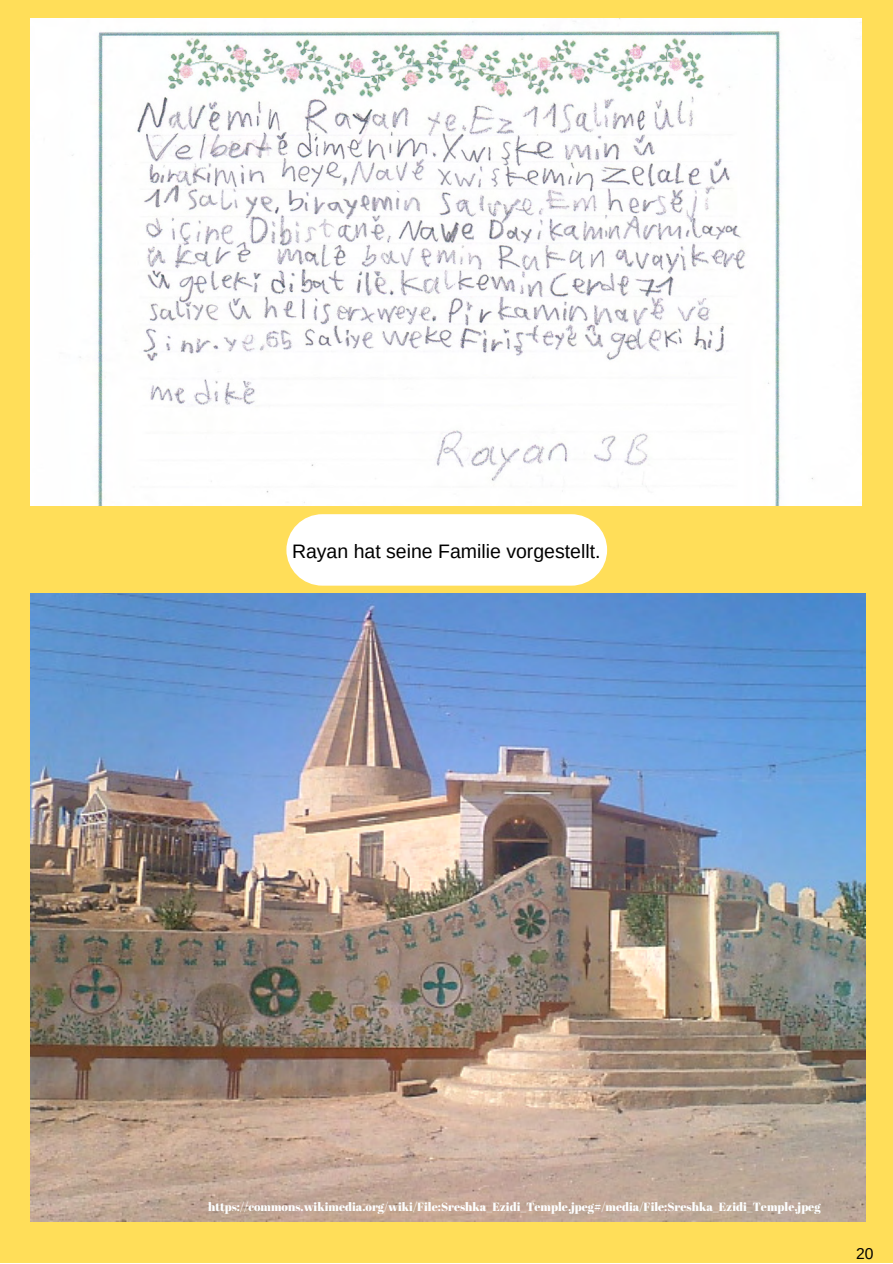
<style>
.page{position:relative;width:893px;height:1264px;background:#fff}
.page>*{position:absolute;margin:0;border:0;box-sizing:border-box;transform-origin:0 0}
.t1{font:19.5px "Arimo";color:#000}
.t2{font:15.6px "Arimo";color:#000}
.t3{font:11.85px "Abril Fatface";color:#fdfefe}
</style>
<div class="page">
<div style="left:0;top:0;width:892px;height:1262px;background:#ffde59"></div>
<img style="left:31px;top:19px;width:830px;height:486px">
<div style="left:286px;top:514px;width:321px;height:71px;background:#fff;border-radius:36px"></div>
<svg style="left:292px;top:519px;width:13px;height:62px"></svg>
<img style="left:31px;top:593px;width:834px;height:628px">
<h1 class="t1" style="left:292px;top:540px;width:310px">Rayan hat seine Familie vorgestellt.</h1>
<p class="t3" style="left:208px;top:1198px;width:614px">https://commons.wikimedia.org/wiki/File:Sreshka_Ezidi_Temple.jpeg#/media/File:Sreshka_Ezidi_Temple.jpeg</p>
<h2 class="t2" style="left:856px;top:1244px;width:19px">20</h2>
</div>
